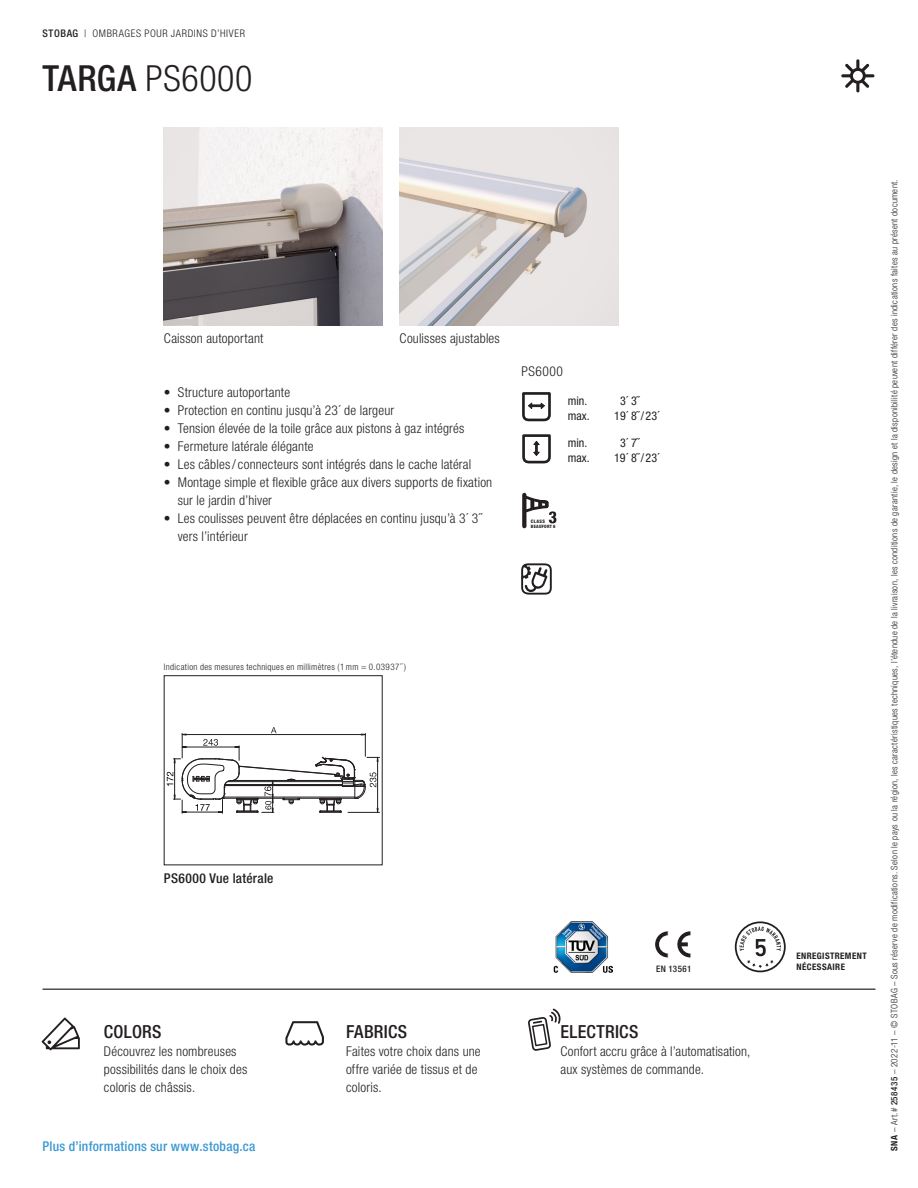
<style>
.page{position:relative;width:918px;height:1188px;background:#fff}
.page>*{position:absolute;margin:0;border:0;box-sizing:border-box;transform-origin:0 0}
.t1{font:300 condensed 36px "Helvetica Neue LT Pro";letter-spacing:.02em;color:#231f20}
.t2{font:500 condensed 18px "Helvetica Neue LT Pro";letter-spacing:.02em;color:#231f20}
.t3{font:300 condensed 13.5px/18px "Helvetica Neue LT Pro";letter-spacing:.015em;color:#231f20}
.t4{font:500 condensed 13.5px "Helvetica Neue LT Pro";letter-spacing:.02em;color:#3b98d3}
.t5{font:500 condensed 13.5px "Helvetica Neue LT Pro";letter-spacing:.02em;color:#231f20}
.t6{font:condensed 12px "Helvetica Neue LT Pro";color:#231f20}
.t7{font:300 condensed 10.5px "Helvetica Neue LT Pro";letter-spacing:.065em;color:#231f20}
.t8{font:300 condensed 9px "Helvetica Neue LT Pro";letter-spacing:.035em;color:#231f20}
.t9{font:700 condensed 9px/11.2px "Helvetica Neue LT Pro";letter-spacing:.045em;color:#231f20}
.t10{font:500 condensed 9px "Helvetica Neue LT Pro";letter-spacing:.045em;color:#231f20}
.t11{font:800 condensed 4.8px "Helvetica Neue LT Pro";letter-spacing:.075em;color:#231f20}
.t12{font:800 condensed 4.5px "Helvetica Neue LT Pro";letter-spacing:.05em;color:#231f20}
.s1{font-weight:500}
.s2{color:#fff}
.s3{font-weight:700}
</style>
<div class="page">
<svg style="left:841px;top:59px;width:33px;height:33px"></svg>
<hr style="left:43px;top:989px;width:832px;height:1px;background:#231f20">
<svg style="left:42px;top:1018px;width:38px;height:32px"></svg>
<svg style="left:528px;top:1008px;width:33px;height:43px"></svg>
<svg style="left:285px;top:1021px;width:39px;height:25px"></svg>
<img style="left:400px;top:127px;width:218px;height:198px">
<img style="left:164px;top:127px;width:219px;height:198px">
<svg style="left:522px;top:523px;width:4px;height:3px"></svg>
<svg style="left:522px;top:494px;width:34px;height:29px"></svg>
<svg style="left:522px;top:392px;width:29px;height:30px"></svg>
<svg style="left:522px;top:434px;width:29px;height:30px"></svg>
<svg style="left:521px;top:563px;width:31px;height:32px"></svg>
<svg style="left:167px;top:727px;width:213px;height:86px"></svg>
<svg style="left:655px;top:931px;width:14px;height:26px"></svg>
<svg style="left:677px;top:931px;width:13px;height:26px"></svg>
<svg style="left:735px;top:921px;width:51px;height:51px"></svg>
<img style="left:554px;top:921px;width:58px;height:52px">
<p class="t7" style="left:43px;top:28px;width:204px"><span class="s1">STOBAG</span> | OMBRAGES POUR JARDINS D’HIVER</p>
<h1 class="t1" style="left:43px;top:58px;width:212px"><span class="s1">TARGA</span> PS6000</h1>
<p class="t3" style="left:164px;top:330px;width:101px">Caisson autoportant</p>
<p class="t3" style="left:400px;top:330px;width:102px">Coulisses ajustables</p>
<p class="t3" style="left:164px;top:384px;width:128px">• Structure autoportante</p>
<p class="t3" style="left:164px;top:402px;width:232px">• Protection en continu jusqu’à 23´ de largeur</p>
<p class="t3" style="left:164px;top:420px;width:302px">• Tension élevée de la toile grâce aux pistons à gaz intégrés</p>
<p class="t3" style="left:164px;top:438px;width:151px">• Fermeture latérale élégante</p>
<p class="t3" style="left:164px;top:456px;width:309px">• Les câbles/ connecteurs sont intégrés dans le cache latéral</p>
<p class="t3" style="left:178px;top:474px;width:316px;text-indent:-14px">• Montage simple et flexible grâce aux divers supports de fixation sur le jardin d’hiver</p>
<p class="t3" style="left:178px;top:510px;width:305px;text-indent:-14px">• Les coulisses peuvent être déplacées en continu jusqu’à 3´ 3˝ vers l’intérieur</p>
<p class="t3" style="left:522px;top:363px;width:43px">PS6000</p>
<p class="t6" style="left:568px;top:394px;width:21px">min.</p>
<p class="t6" style="left:620px;top:394px;width:21px">3´ 3˝</p>
<p class="t6" style="left:568px;top:409px;width:23px">max.</p>
<p class="t6" style="left:614px;top:409px;width:64px">19´ 8˝/ 23´ <span class="s2">12˝</span></p>
<p class="t6" style="left:568px;top:436px;width:21px">min.</p>
<p class="t6" style="left:620px;top:436px;width:21px">3´ 7˝</p>
<p class="t6" style="left:568px;top:451px;width:23px">max.</p>
<p class="t6" style="left:614px;top:451px;width:64px">19´ 8˝/ 23´ <span class="s2">12˝</span></p>
<p class="t11" style="left:531px;top:518px;width:15px">CLASS</p>
<p class="t12" style="left:531px;top:524px;width:26px">BEAUFORT 6</p>
<p class="t8" style="left:164px;top:662px;width:244px">Indication des mesures techniques en millimètres (1mm = 0.03937˝ )</p>
<p class="t5" style="left:164px;top:871px;width:111px">PS6000 Vue latérale</p>
<h2 class="t2" style="left:104px;top:1021px;width:59px">COLORS</h2>
<p class="t3" style="left:104px;top:1042px;width:145px">Découvrez les nombreuses possibilités dans le choix des coloris de châssis.</p>
<p class="t4" style="left:43px;top:1138px;width:214px">Plus d’informations sur www.stobag.ca</p>
<h2 class="t2" style="left:346px;top:1021px;width:63px">FABRICS</h2>
<p class="t3" style="left:346px;top:1042px;width:136px">Faites votre choix dans une offre variée de tissus et de coloris.</p>
<p class="t10" style="left:656px;top:963px;width:37px">EN 13561</p>
<h2 class="t2" style="left:560px;top:1021px;width:79px">ELECTRICS</h2>
<p class="t3" style="left:560px;top:1042px;width:191px">Confort accru grâce à l’automatisation, aux systèmes de commande.</p>
<p class="t9" style="left:797px;top:950px;width:72px">ENREGISTREMENT<br>NÉCESSAIRE</p>
<p class="t8" style="left:889px;top:1151px;width:973px;rotate:-90deg"><span class="s3">SNA</span> – Art.# <span class="s1">258435</span> – 2022-11 – © STOBAG – Sous réserve de modifications. Selon le pays ou la région, les caractéristiques techniques, l’étendue de la livraison, les conditions de garantie, le design et la disponibilité peuvent différer des indications faites au présent document.</p>
</div>
